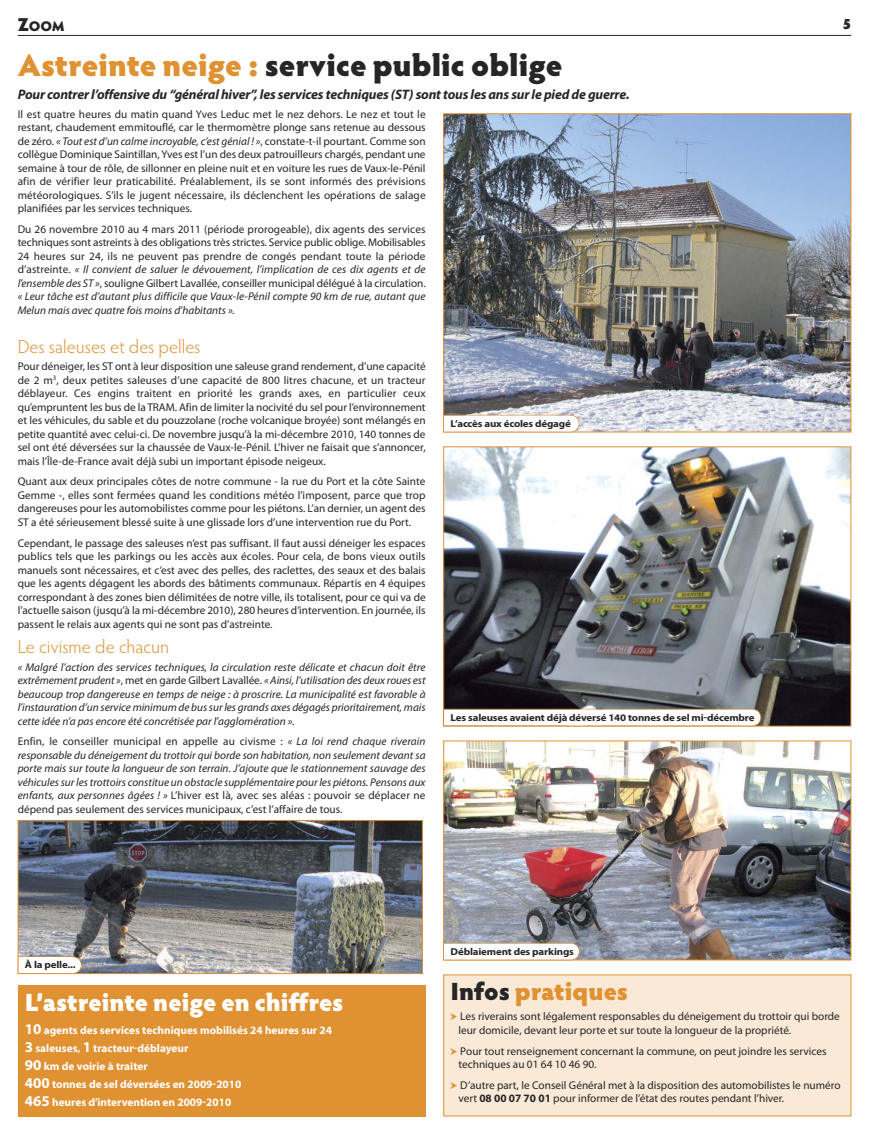
<style>
.page{position:relative;width:869px;height:1134px;background:#fff}
.page>*{position:absolute;margin:0;border:0;box-sizing:border-box;transform-origin:0 0}
.t1{font:900 31.25px "Hypatia Sans Pro";color:#272627}
.t2{font:900 25px "Hypatia Sans Pro";letter-spacing:-.01em;color:#fff}
.t3{font:900 25px "Hypatia Sans Pro";color:#e09132}
.t4{font:300 18.75px "Hypatia Sans Pro";color:#e09132}
.t5{font:900 15px "Hypatia Sans Pro";color:#272627}
.t6{font:900 14px "Hypatia Sans Pro";color:#272627}
.t7{font:italic 700 13.75px "Myriad Pro";letter-spacing:-.015em;color:#272627}
.t8{font:11.25px/13.5px "Myriad Pro";color:#272627;text-align:justify}
.t9{font:italic 11.25px/13.5px "Myriad Pro";color:#272627;text-align:justify}
.t10{font:700 11.25px/18px "Myriad Pro";color:#fff}
.t11{font:700 10px "Myriad Pro";letter-spacing:-.015em;color:#272627;scale:1.09 1}
.s1{font-size:18.75px}
.s2{color:#e09132}
.s3{font-style:italic}
.s4{font-style:normal}
.s5{font-size:15px}
.s6{color:#272627}
.s7{font-family:"Pointers";color:#e09132}
.s8{font-weight:700}
</style>
<div class="page">
<hr style="left:18px;top:35px;width:832px;height:1px;background:#272627">
<img style="left:445px;top:115px;width:403px;height:315px">
<div style="left:443px;top:113px;width:407px;height:319px;border:1px solid #e09132"></div>
<img style="left:445px;top:743px;width:403px;height:215px">
<div style="left:443px;top:741px;width:407px;height:219px;border:1px solid #e09132"></div>
<img style="left:445px;top:448px;width:403px;height:276px">
<div style="left:18px;top:985px;width:407px;height:131px;background:#e09132"></div>
<div style="left:444px;top:975px;width:406px;height:141px;background:#f9e9d6"></div>
<img style="left:20px;top:822px;width:400px;height:150px">
<div style="left:18px;top:820px;width:404px;height:154px;border:1px solid #e09132"></div>
<svg style="left:444px;top:415px;width:135px;height:17px"></svg>
<svg style="left:444px;top:709px;width:317px;height:17px"></svg>
<svg style="left:444px;top:943px;width:135px;height:17px"></svg>
<svg style="left:18px;top:956px;width:64px;height:18px"></svg>
<p class="t6" style="left:18px;top:18px;width:48px"><span class="s1">Z</span>OOM</p>
<h3 class="t5" style="left:842px;top:15px;width:10px">5</h3>
<h1 class="t1" style="left:18px;top:47px;width:546px"><span class="s2">Astreinte neige :</span> service public oblige</h1>
<p class="t7" style="left:18px;top:89px;width:613px">Pour contrer l’offensive du “général hiver”, les services techniques (ST) sont tous les ans sur le pied de guerre.</p>
<p class="t8" style="left:18px;top:108px;width:409px">Il est quatre heures du matin quand Yves Leduc met le nez dehors. Le nez et tout le restant, chaudement emmitouflé, car le thermomètre plonge sans retenue au dessous de zéro. <span class="s3">« Tout est d’un calme incroyable, c’est génial ! »</span>, constate-t-il pourtant. Comme son collègue Dominique Saintillan, Yves est l’un des deux patrouilleurs chargés, pendant une semaine à tour de rôle, de sillonner en pleine nuit et en voiture les rues de Vaux-le-Pénil afin de vérifier leur praticabilité. Préalablement, ils se sont informés des prévisions météorologiques. S’ils le jugent nécessaire, ils déclenchent les opérations de salage planifiées par les services techniques.</p>
<p class="t8" style="left:18px;top:223px;width:409px">Du 26 novembre 2010 au 4 mars 2011 (période prorogeable), dix agents des services techniques sont astreints à des obligations très strictes. Service public oblige. Mobilisables 24 heures sur 24, ils ne peuvent pas prendre de congés pendant toute la période d’astreinte. <span class="s3">« Il convient de saluer le dévouement, l’implication de ces dix agents et de l’ensemble des ST »</span>, souligne Gilbert Lavallée, conseiller municipal délégué à la circulation. <span class="s3">« Leur tâche est d’autant plus difficile que Vaux-le-Pénil compte 90 km de rue, autant que Melun mais avec quatre fois moins d’habitants ».</span></p>
<h3 class="t4" style="left:18px;top:336px;width:184px">Des saleuses et des pelles</h3>
<p class="t8" style="left:18px;top:361px;width:409px">Pour déneiger, les ST ont à leur disposition une saleuse grand rendement, d’une capacité de 2 m<sup>3</sup>, deux petites saleuses d’une capacité de 800 litres chacune, et un tracteur déblayeur. Ces engins traitent en priorité les grands axes, en particulier ceux qu’empruntent les bus de la TRAM. Afin de limiter la nocivité du sel pour l’environnement et les véhicules, du sable et du pouzzolane (roche volcanique broyée) sont mélangés en petite quantité avec celui-ci. De novembre jusqu’à la mi-décembre 2010, 140 tonnes de sel ont été déversées sur la chaussée de Vaux-le-Pénil. L’hiver ne faisait que s’annoncer, mais l’Île-de-France avait déjà subi un important épisode neigeux.</p>
<p class="t8" style="left:18px;top:476px;width:409px">Quant aux deux principales côtes de notre commune - la rue du Port et la côte Sainte Gemme -, elles sont fermées quand les conditions météo l’imposent, parce que trop dangereuses pour les automobilistes comme pour les piétons. L’an dernier, un agent des ST a été sérieusement blessé suite à une glissade lors d’une intervention rue du Port.</p>
<p class="t8" style="left:18px;top:537px;width:409px">Cependant, le passage des saleuses n’est pas suffisant. Il faut aussi déneiger les espaces publics tels que les parkings ou les accès aux écoles. Pour cela, de bons vieux outils manuels sont nécessaires, et c’est avec des pelles, des raclettes, des seaux et des balais que les agents dégagent les abords des bâtiments communaux. Répartis en 4 équipes correspondant à des zones bien délimitées de notre ville, ils totalisent, pour ce qui va de l’actuelle saison (jusqu’à la mi-décembre 2010), 280 heures d’intervention. En journée, ils passent le relais aux agents qui ne sont pas d’astreinte.</p>
<h3 class="t4" style="left:18px;top:636px;width:153px">Le civisme de chacun</h3>
<p class="t9" style="left:18px;top:661px;width:409px">« Malgré l’action des services techniques, la circulation reste délicate et chacun doit être extrêmement prudent »<span class="s4">, met en garde Gilbert Lavallée.</span> « Ainsi, l’utilisation des deux roues est beaucoup trop dangereuse en temps de neige : à proscrire. La municipalité est favorable à l’instauration d’un service minimum de bus sur les grands axes dégagés prioritairement, mais cette idée n’a pas encore été concrétisée par l’agglomération ».</p>
<p class="t9" style="left:18px;top:736px;width:409px"><span class="s4">Enfin, le conseiller municipal en appelle au civisme :</span> « La loi rend chaque riverain responsable du déneigement du trottoir qui borde son habitation, non seulement devant sa porte mais sur toute la longueur de son terrain. J’ajoute que le stationnement sauvage des véhicules sur les trottoirs constitue un obstacle supplémentaire pour les piétons. Pensons aux enfants, aux personnes âgées ! » <span class="s4">L’hiver est là, avec ses aléas : pouvoir se déplacer ne dépend pas seulement des services municipaux, c’est l’affaire de tous.</span></p>
<p class="t11" style="left:450px;top:419px;width:112px">L’accès aux écoles dégagé</p>
<p class="t11" style="left:450px;top:713px;width:280px">Les saleuses avaient déjà déversé 140 tonnes de sel mi-décembre</p>
<p class="t11" style="left:25px;top:961px;width:48px">À la pelle...</p>
<h2 class="t2" style="left:25px;top:988px;width:320px">L’astreinte neige en chiffres</h2>
<p class="t10" style="left:25px;top:1022px;width:308px"><span class="s5">10</span> agents des services techniques mobilisés 24 heures sur 24<br><span class="s5">3</span> saleuses, <span class="s5">1</span> tracteur-déblayeur<br><span class="s5">90</span> km de voirie à traiter<br><span class="s5">400</span> tonnes de sel déversées en 2009-2010<br><span class="s5">465</span> heures d’intervention en 2009-2010</p>
<p class="t11" style="left:450px;top:947px;width:115px">Déblaiement des parkings</p>
<h2 class="t3" style="left:450px;top:977px;width:179px"><span class="s6">Infos</span> pratiques</h2>
<p class="t8" style="left:458px;top:1011px;width:383px;text-indent:-8px"><span class="s7">b</span> Les riverains sont légalement responsables du déneigement du trottoir qui borde leur domicile, devant leur porte et sur toute la longueur de la propriété.</p>
<p class="t8" style="left:458px;top:1045px;width:369px;text-indent:-8px"><span class="s7">b</span> Pour tout renseignement concernant la commune, on peut joindre les services techniques au 01 64 10 46 90.</p>
<p class="t8" style="left:458px;top:1079px;width:383px;text-indent:-8px"><span class="s7">b</span> D’autre part, le Conseil Général met à la disposition des automobilistes le numéro vert <span class="s8">08 00 07 70 01</span> pour informer de l’état des routes pendant l’hiver.</p>
</div>
